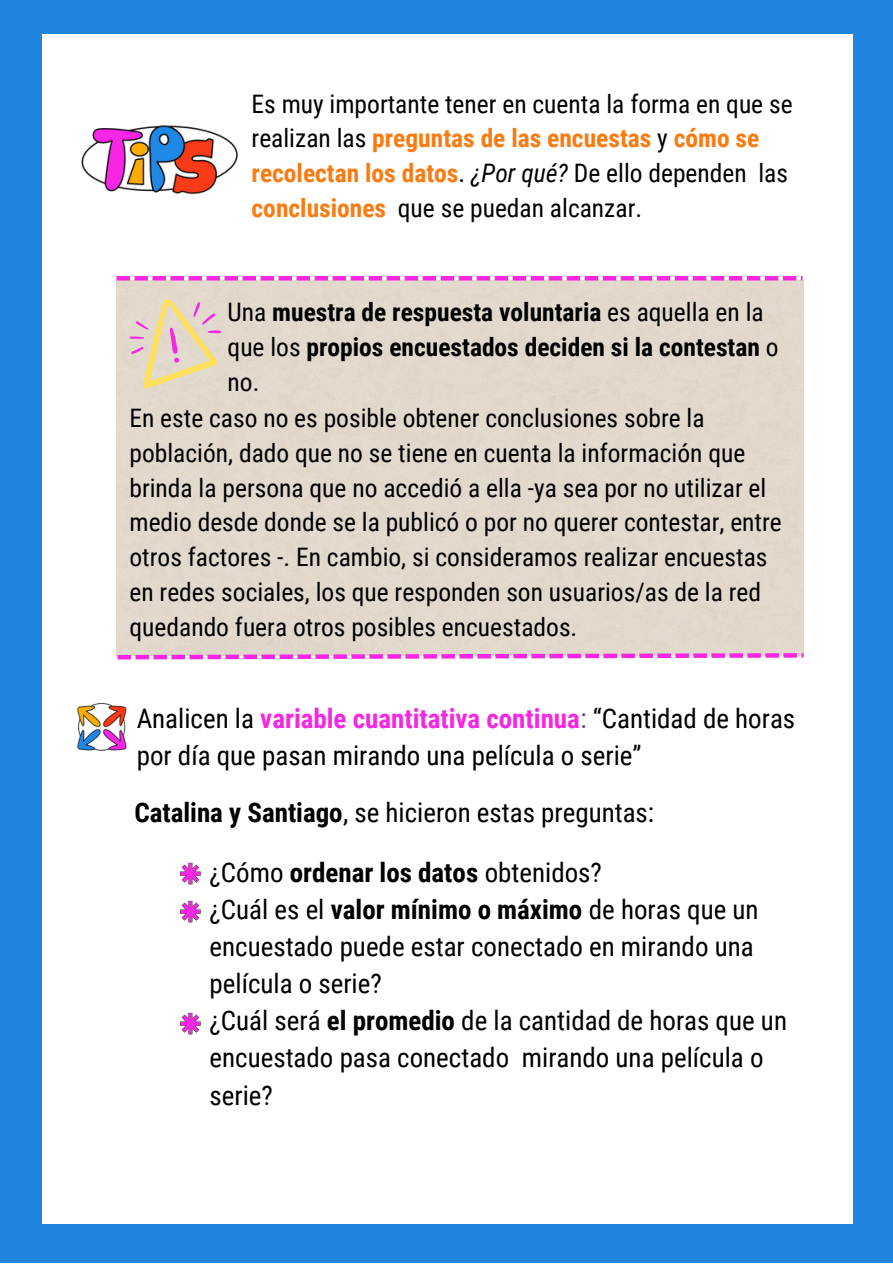
<style>
.page{position:relative;width:893px;height:1264px;background:#fff}
.page>*{position:absolute;margin:0;border:0;box-sizing:border-box;transform-origin:0 0}
.t1{font:27px/37px "Roboto Condensed";color:#000}
.t2{font:25.5px/34.8px "Roboto Condensed";color:#000}
.t3{font:700 25.5px/34.8px "Roboto Condensed";color:#000}
.s1{font-weight:700;color:#fb7b11}
.s2{font-style:italic}
.s3{font-weight:400}
.s4{font-weight:700;color:#f626e2}
.s5{color:#6d3e91}
.s6{font-weight:700}
</style>
<div class="page">
<div style="left:0;top:0;width:892px;height:1262px;background:#1f84de"></div>
<div style="left:42px;top:34px;width:810px;height:1190px;background:#fff"></div>
<div style="left:116px;top:280px;width:687px;height:375px;background:#e2d9cc"></div>
<svg style="left:129px;top:299px;width:92px;height:90px;background:#e7d3bb"></svg>
<hr style="left:116px;top:276px;width:14px;height:4px;background:#f626e2">
<hr style="left:134px;top:276px;width:14px;height:4px;background:#f626e2">
<hr style="left:152px;top:276px;width:14px;height:4px;background:#f626e2">
<hr style="left:170px;top:276px;width:14px;height:4px;background:#f626e2">
<hr style="left:188px;top:276px;width:14px;height:4px;background:#f626e2">
<hr style="left:206px;top:276px;width:14px;height:4px;background:#f626e2">
<hr style="left:224px;top:276px;width:14px;height:4px;background:#f626e2">
<hr style="left:242px;top:276px;width:14px;height:4px;background:#f626e2">
<hr style="left:260px;top:276px;width:14px;height:4px;background:#f626e2">
<hr style="left:278px;top:276px;width:14px;height:4px;background:#f626e2">
<hr style="left:296px;top:276px;width:14px;height:4px;background:#f626e2">
<hr style="left:314px;top:276px;width:14px;height:4px;background:#f626e2">
<hr style="left:332px;top:276px;width:14px;height:4px;background:#f626e2">
<hr style="left:350px;top:276px;width:14px;height:4px;background:#f626e2">
<hr style="left:368px;top:276px;width:14px;height:4px;background:#f626e2">
<hr style="left:386px;top:276px;width:14px;height:4px;background:#f626e2">
<hr style="left:404px;top:276px;width:14px;height:4px;background:#f626e2">
<hr style="left:422px;top:276px;width:14px;height:4px;background:#f626e2">
<hr style="left:440px;top:276px;width:14px;height:4px;background:#f626e2">
<hr style="left:458px;top:276px;width:14px;height:4px;background:#f626e2">
<hr style="left:476px;top:276px;width:14px;height:4px;background:#f626e2">
<hr style="left:494px;top:276px;width:14px;height:4px;background:#f626e2">
<hr style="left:512px;top:276px;width:14px;height:4px;background:#f626e2">
<hr style="left:530px;top:276px;width:14px;height:4px;background:#f626e2">
<hr style="left:548px;top:276px;width:14px;height:4px;background:#f626e2">
<hr style="left:566px;top:276px;width:14px;height:4px;background:#f626e2">
<hr style="left:584px;top:276px;width:14px;height:4px;background:#f626e2">
<hr style="left:602px;top:276px;width:14px;height:4px;background:#f626e2">
<hr style="left:620px;top:276px;width:14px;height:4px;background:#f626e2">
<hr style="left:638px;top:276px;width:14px;height:4px;background:#f626e2">
<hr style="left:656px;top:276px;width:14px;height:4px;background:#f626e2">
<hr style="left:674px;top:276px;width:14px;height:4px;background:#f626e2">
<hr style="left:692px;top:276px;width:14px;height:4px;background:#f626e2">
<hr style="left:710px;top:276px;width:14px;height:4px;background:#f626e2">
<hr style="left:728px;top:276px;width:14px;height:4px;background:#f626e2">
<hr style="left:746px;top:276px;width:14px;height:4px;background:#f626e2">
<hr style="left:764px;top:276px;width:14px;height:4px;background:#f626e2">
<hr style="left:782px;top:276px;width:14px;height:4px;background:#f626e2">
<svg style="left:117px;top:653px;width:686px;height:6px;background:#f27ce1"></svg>
<img style="left:81px;top:125px;width:157px;height:70px">
<img style="left:77px;top:702px;width:50px;height:49px">
<img style="left:180px;top:862px;width:21px;height:23px">
<img style="left:180px;top:900px;width:21px;height:23px">
<img style="left:180px;top:1012px;width:21px;height:23px">
<p class="t2" style="left:251px;top:86px;width:542px">Es muy importante tener en cuenta la forma en que se realizan las <span class="s1">preguntas de las encuestas</span> y <span class="s1">cómo se recolectan los datos</span>. <span class="s2">¿Por qué?</span> De ello dependen las <span class="s1">conclusiones</span> que se puedan alcanzar.</p>
<p class="t3" style="left:227px;top:295px;width:552px"><span class="s3">Una</span> muestra de respuesta voluntaria <span class="s3">es aquella en la que los</span> propios encuestados deciden si la contestan <span class="s3">o no.</span></p>
<p class="t2" style="left:129px;top:400px;width:653px">En este caso no es posible obtener conclusiones sobre la población, dado que no se tiene en cuenta la información que brinda la persona que no accedió a ella -ya sea por no utilizar el medio desde donde se la publicó o por no querer contestar, entre otros factores -. En cambio, si consideramos realizar encuestas en redes sociales, los que responden son usuarios/as de la red quedando fuera otros posibles encuestados.</p>
<p class="t1" style="left:137px;top:700px;width:660px">Analicen la <span class="s4">variable cuantitativa continua</span><span class="s5">:</span> “Cantidad de horas por día que pasan mirando una película o serie”</p>
<p class="t1" style="left:134px;top:794px;width:521px"><span class="s6">Catalina y Santiago</span>, se hicieron estas preguntas:</p>
<p class="t1" style="left:209px;top:854px;width:394px">¿Cómo <span class="s6">ordenar los datos</span> obtenidos?</p>
<p class="t1" style="left:209px;top:891px;width:550px">¿Cuál es el <span class="s6">valor mínimo o máximo</span> de horas que un encuestado puede estar conectado en mirando una película o serie?</p>
<p class="t1" style="left:209px;top:1002px;width:579px">¿Cuál será <span class="s6">el promedio</span> de la cantidad de horas que un encuestado pasa conectado mirando una película o serie?</p>
</div>
